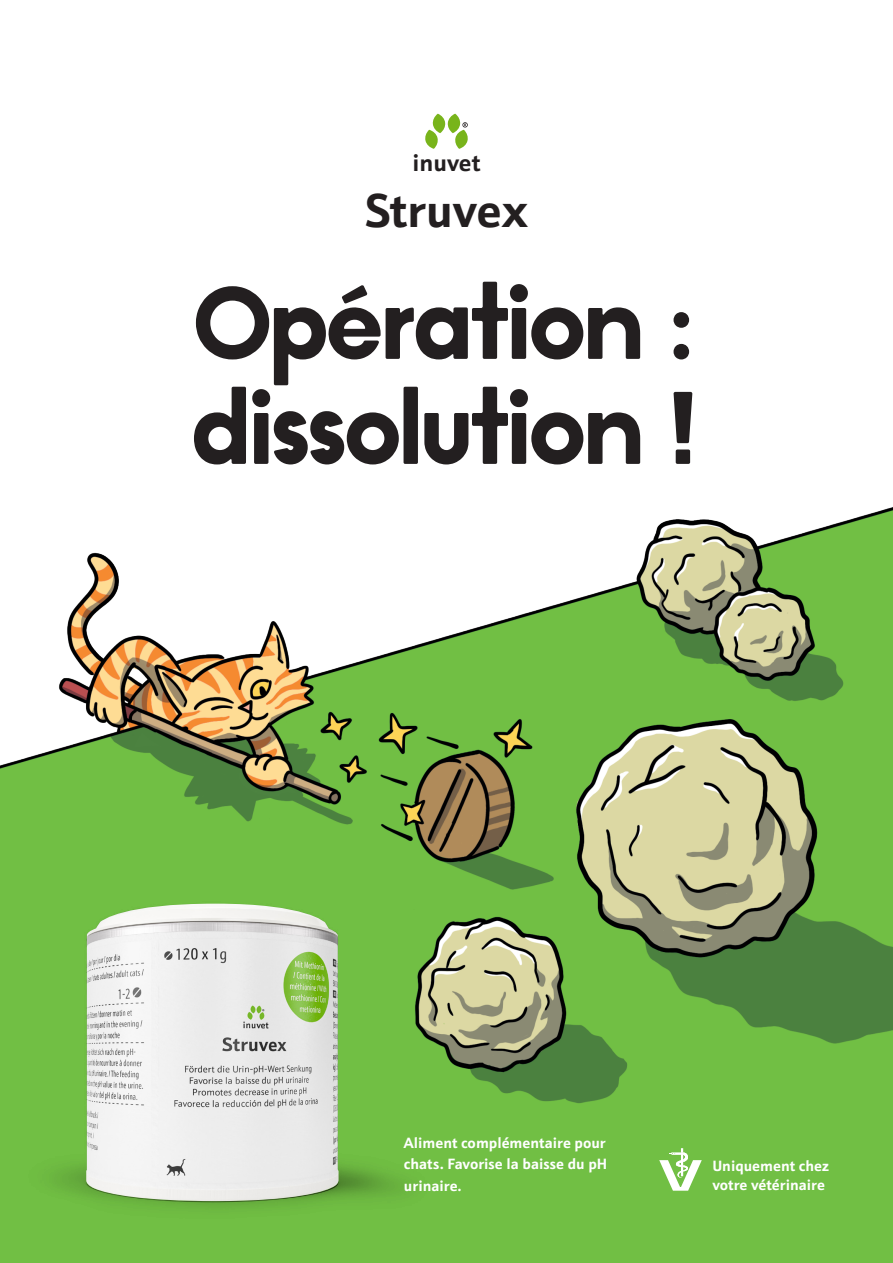
<style>
.page{position:relative;width:893px;height:1263px;background:#fff}
.page>*{position:absolute;margin:0;border:0;box-sizing:border-box;transform-origin:0 0}
.H0_48_pt{font:96px/105px "Anaheim Gothic";color:#231f20}
.H1_32_pt_zentriert{font:700 48px "Schnebel Sans ME";letter-spacing:-.005em;color:#231f20}
.p_16_pt_Zentriert{font:700 24px "Schnebel Sans ME";color:#231f20}
.p_10_pt{font:700 15px/21.3px "Schnebel Sans ME";color:#fff}
</style>
<div class="page">
<img style="left:0;top:507px;width:893px;height:756px">
<svg style="left:425px;top:114px;width:43px;height:35px"></svg>
<div style="left:0;top:829px;width:436px;height:434px;background:#71bf44"></div>
<img style="left:86px;top:904px;width:253px;height:297px">
<svg style="left:659px;top:1148px;width:43px;height:43px"></svg>
<p class="p_16_pt_Zentriert" style="left:412px;top:142px;width:70px">inuvet</p>
<p class="H1_32_pt_zentriert" style="left:365px;top:170px;width:164px">Struvex</p>
<p class="H0_48_pt" style="left:194px;top:270px;width:507px">Opération : dissolution !</p>
<p class="p_10_pt" style="left:404px;top:1131px;width:205px;text-align:justify">Aliment complémentaire pour chats. Favorise la baisse du pH urinaire.</p>
<p class="p_10_pt" style="left:712px;top:1156px;width:118px;line-height:18.3px">Uniquement chez votre vétérinaire</p>
</div>
